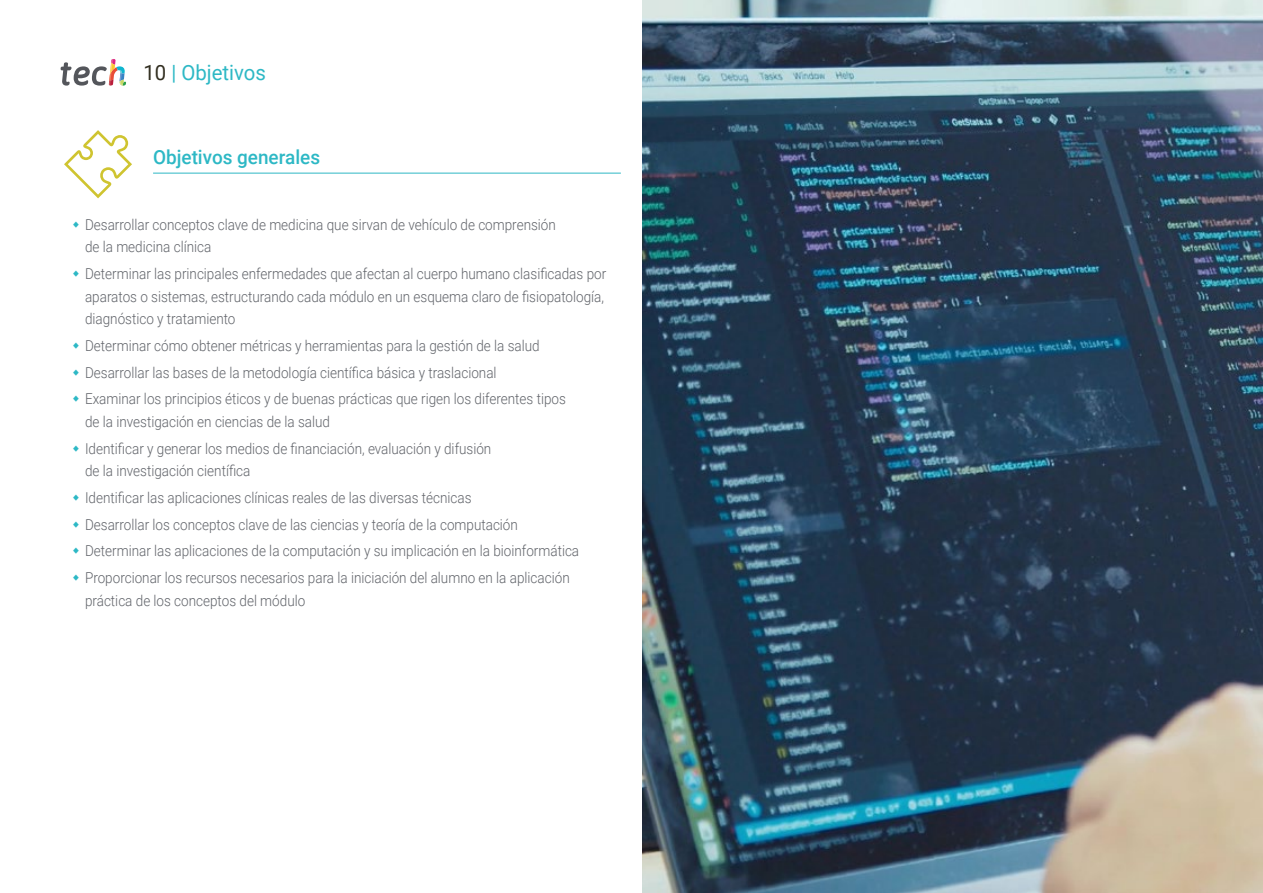
<style>
.page{position:relative;width:1263px;height:893px;background:#fff}
.page>*{position:absolute;margin:0;border:0;box-sizing:border-box;transform-origin:0 0}
.t1{font:21px "Roboto";color:#2db8c5}
.t2{font:500 19.5px "Roboto";color:#2db8c5}
.t3{font:300 15px/26.7px "Roboto";color:#61646a;scale:.9 1}
.s1{color:#312e20}
</style>
<div class="page">
<svg style="left:64px;top:130px;width:68px;height:68px"></svg>
<svg style="left:61px;top:59px;width:65px;height:27px"></svg>
<hr style="left:153px;top:173px;width:468px;height:1px;background:#2db8c5">
<img style="left:642px;top:0;width:621px;height:893px">
<h1 class="t1" style="left:144px;top:57px;width:124px"><span class="s1">10</span> | Objetivos</h1>
<h2 class="t2" style="left:153px;top:144px;width:169px">Objetivos generales</h2>
<p class="t3" style="left:85px;top:213px;width:525px;line-height:22.5px">Desarrollar conceptos clave de medicina que sirvan de vehículo de comprensión de la medicina clínica</p>
<p class="t3" style="left:85px;top:262px;width:581px;line-height:22.5px">Determinar las principales enfermedades que afectan al cuerpo humano clasificadas por aparatos o sistemas, estructurando cada módulo en un esquema claro de fisiopatología, diagnóstico y tratamiento</p>
<p class="t3" style="left:85px;top:332px;width:536px">Determinar cómo obtener métricas y herramientas para la gestión de la salud<br>Desarrollar las bases de la metodología científica básica y traslacional<br>Examinar los principios éticos y de buenas prácticas que rigen los diferentes tipos</p>
<p class="t3" style="left:85px;top:408px;width:453px">de la investigación en ciencias de la salud<br>Identificar y generar los medios de financiación, evaluación y difusión</p>
<p class="t3" style="left:85px;top:457px;width:551px">de la investigación científica<br>Identificar las aplicaciones clínicas reales de las diversas técnicas<br>Desarrollar los conceptos clave de las ciencias y teoría de la computación Determinar las aplicaciones de la computación y su implicación en la bioinformática Proporcionar los recursos necesarios para la iniciación del alumno en la aplicación</p>
<p class="t3" style="left:85px;top:586px;width:246px">práctica de los conceptos del módulo</p>
</div>
